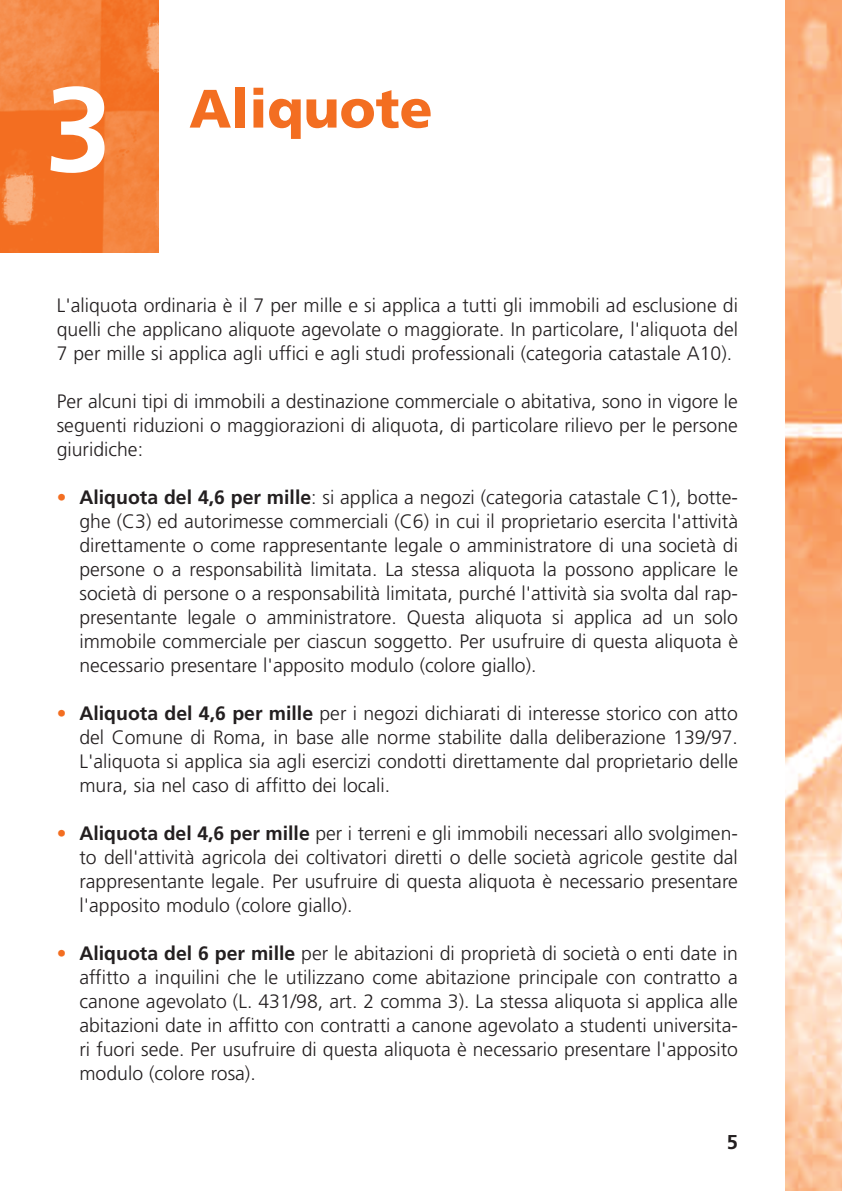
<style>
.page{position:relative;width:842px;height:1191px;background:#fff}
.page>*{position:absolute;margin:0;border:0;box-sizing:border-box;transform-origin:0 0}
.t1{font:700 120px "Frutiger";color:#fff}
.t2{font:900 54px "Frutiger";color:#f36e21}
.t3{font:700 20px "Frutiger";color:#231f20}
.t4{font:300 19.4px/24px "Frutiger";color:#231f20;text-align:justify}
.s1{color:#f36e21}
.s2{font-weight:700}
</style>
<div class="page">
<img style="left:785px;top:0;width:56px;height:1191px">
<img style="left:0;top:0;width:159px;height:253px">
<h1 class="t1" style="left:45px;top:81px;width:68px">3</h1>
<h2 class="t2" style="left:189px;top:87px;width:245px">Aliquote</h2>
<p class="t4" style="left:57px;top:295px;width:682px">L'aliquota ordinaria è il 7 per mille e si applica a tutti gli immobili ad esclusione di quelli che applicano aliquote agevolate o maggiorate. In particolare, l'aliquota del 7 per mille si applica agli uffici e agli studi professionali (categoria catastale A10).</p>
<p class="t4" style="left:57px;top:391px;width:682px">Per alcuni tipi di immobili a destinazione commerciale o abitativa, sono in vigore le seguenti riduzioni o maggiorazioni di aliquota, di particolare rilievo per le persone giuridiche:</p>
<p class="t4" style="left:79px;top:487px;width:659px;text-indent:-23px"><span class="s1">•</span> <span class="s2">Aliquota del 4,6 per mille</span>: si applica a negozi (categoria catastale C1), botte&shy;ghe (C3) ed autorimesse commerciali (C6) in cui il proprietario esercita l'attività direttamente o come rappresentante legale o amministratore di una società di persone o a responsabilità limitata. La stessa aliquota la possono applicare le società di persone o a responsabilità limitata, purché l'attività sia svolta dal rap&shy;presentante legale o amministratore. Questa aliquota si applica ad un solo immobile commerciale per ciascun soggetto. Per usufruire di questa aliquota è necessario presentare l'apposito modulo (colore giallo).</p>
<p class="t4" style="left:79px;top:703px;width:659px;text-indent:-23px"><span class="s1">•</span> <span class="s2">Aliquota del 4,6 per mille</span> per i negozi dichiarati di interesse storico con atto del Comune di Roma, in base alle norme stabilite dalla deliberazione 139/97.<br>L'aliquota si applica sia agli esercizi condotti direttamente dal proprietario delle mura, sia nel caso di affitto dei locali.</p>
<p class="t4" style="left:79px;top:823px;width:659px;text-indent:-23px"><span class="s1">•</span> <span class="s2">Aliquota del 4,6 per mille</span> per i terreni e gli immobili necessari allo svolgimen&shy;to dell'attività agricola dei coltivatori diretti o delle società agricole gestite dal rappresentante legale. Per usufruire di questa aliquota è necessario presentare l'apposito modulo (colore giallo).</p>
<p class="t4" style="left:79px;top:943px;width:659px;text-indent:-23px"><span class="s1">•</span> <span class="s2">Aliquota del 6 per mille</span> per le abitazioni di proprietà di società o enti date in affitto a inquilini che le utilizzano come abitazione principale con contratto a canone agevolato (L. 431/98, art. 2 comma 3). La stessa aliquota si applica alle abitazioni date in affitto con contratti a canone agevolato a studenti universita&shy;ri fuori sede. Per usufruire di questa aliquota è necessario presentare l'apposito modulo (colore rosa).</p>
<p class="t3" style="left:726px;top:1134px;width:13px">5</p>
</div>
